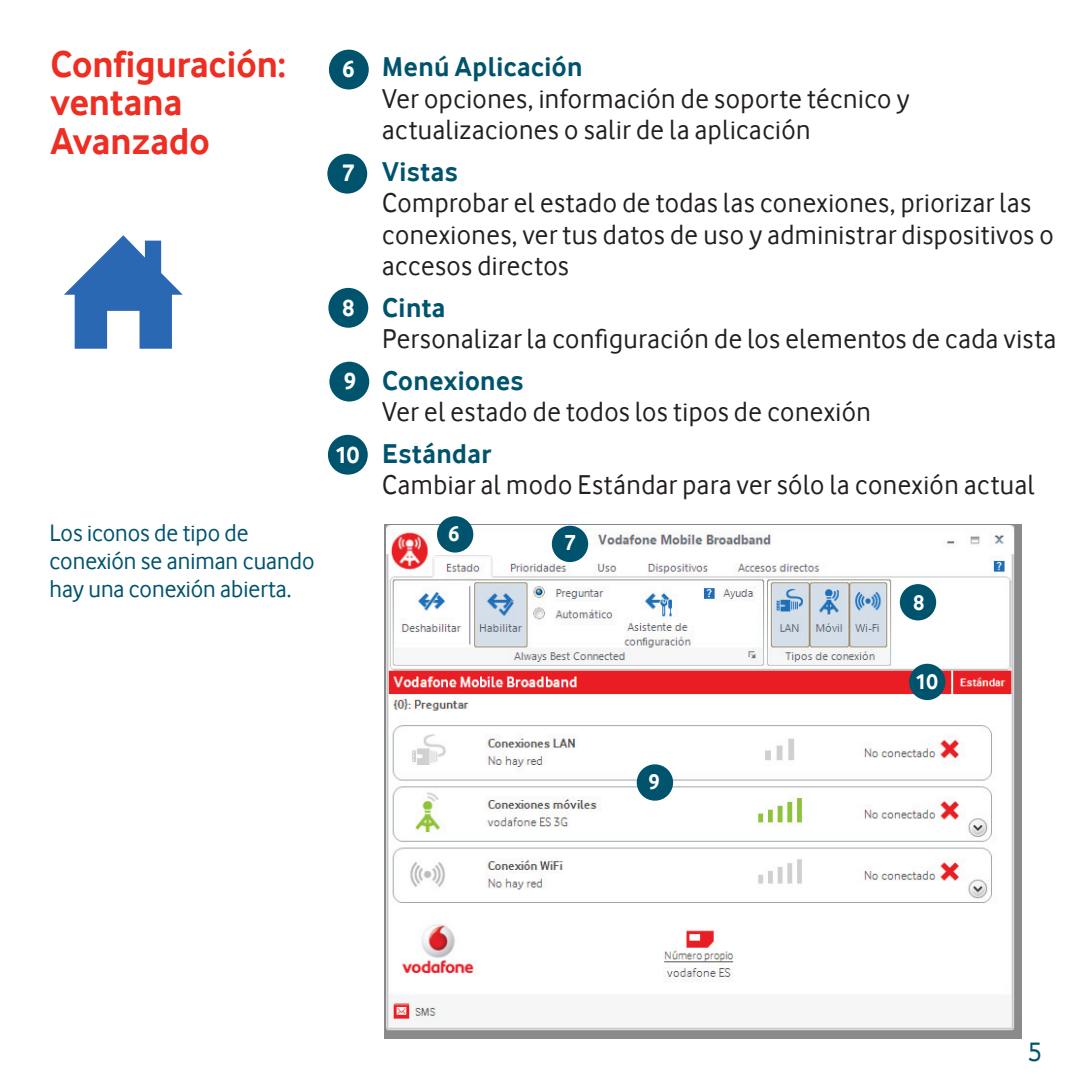
<style>
.page{position:relative;width:1092px;height:1092px;background:#fff}
.page>*{position:absolute;margin:0;border:0;box-sizing:border-box;transform-origin:0 0}
.t1{font:700 38.5px/38.5px "Vodafone Rg";color:#ee2e22}
.t2{font:28px/31.5px "Vodafone Rg";letter-spacing:.02em;color:#231f20}
.t3{font:700 28px "Vodafone Rg";letter-spacing:.015em;color:#00536d}
.t4{font:28px "Vodafone Rg";color:#00536d}
.t5{font:24.5px/28px "Vodafone Rg";color:#00536d}
.t6{font:700 24.5px "Vodafone Rg";color:#fff}
.t7{font:700 22.4px "Vodafone Rg";color:#fff}
</style>
<div class="page">
<div style="left:329px;top:361px;width:40px;height:40px;background:#00536d;border-radius:50%"></div>
<div style="left:328px;top:288px;width:40px;height:40px;background:#00536d;border-radius:50%"></div>
<div style="left:328px;top:435px;width:40px;height:39px;background:#00536d;border-radius:50%"></div>
<div style="left:329px;top:50px;width:40px;height:39px;background:#00536d;border-radius:50%"></div>
<div style="left:327px;top:154px;width:40px;height:39px;background:#00536d;border-radius:50%"></div>
<img style="left:384px;top:524px;width:637px;height:514px">
<div style="left:437px;top:516px;width:36px;height:36px;background:#00536d;border-radius:50%"></div>
<div style="left:552px;top:525px;width:36px;height:37px;background:#00536d;border-radius:50%"></div>
<div style="left:899px;top:584px;width:37px;height:36px;background:#00536d;border-radius:50%"></div>
<div style="left:909px;top:663px;width:36px;height:37px;background:#00536d;border-radius:50%"></div>
<div style="left:636px;top:764px;width:37px;height:36px;background:#00536d;border-radius:50%"></div>
<svg style="left:64px;top:235px;width:119px;height:114px"></svg>
<h1 class="t1" style="left:51px;top:44px;width:237px">Configuración: ventana<br>Avanzado</h1>
<p class="t6" style="left:342px;top:55px;width:14px">6</p>
<p class="t6" style="left:342px;top:158px;width:14px">7</p>
<p class="t6" style="left:342px;top:294px;width:14px">8</p>
<p class="t6" style="left:343px;top:366px;width:14px">9</p>
<p class="t6" style="left:335px;top:441px;width:26px">10</p>
<p class="t5" style="left:50px;top:519px;width:266px">Los iconos de tipo de conexión se animan cuando hay una conexión abierta.</p>
<p class="t3" style="left:382px;top:51px;width:202px">Menú Aplicación</p>
<p class="t2" style="left:382px;top:82px;width:529px">Ver opciones, información de soporte técnico y actualizaciones o salir de la aplicación</p>
<p class="t3" style="left:382px;top:155px;width:77px">Vistas</p>
<p class="t2" style="left:382px;top:187px;width:673px">Comprobar el estado de todas las conexiones, priorizar las conexiones, ver tus datos de uso y administrar dispositivos o accesos directos</p>
<p class="t3" style="left:382px;top:291px;width:65px">Cinta</p>
<p class="t2" style="left:382px;top:323px;width:675px">Personalizar la configuración de los elementos de cada vista</p>
<p class="t3" style="left:382px;top:364px;width:143px">Conexiones</p>
<p class="t2" style="left:382px;top:396px;width:490px">Ver el estado de todos los tipos de conexión</p>
<p class="t3" style="left:382px;top:437px;width:111px">Estándar</p>
<p class="t2" style="left:382px;top:469px;width:654px">Cambiar al modo Estándar para ver sólo la conexión actual</p>
<p class="t7" style="left:448px;top:520px;width:13px">6</p>
<p class="t7" style="left:564px;top:530px;width:13px">7</p>
<p class="t7" style="left:913px;top:589px;width:13px">8</p>
<p class="t7" style="left:915px;top:669px;width:24px">10</p>
<p class="t7" style="left:648px;top:768px;width:13px">9</p>
<p class="t4" style="left:1027px;top:1036px;width:16px">5</p>
</div>
